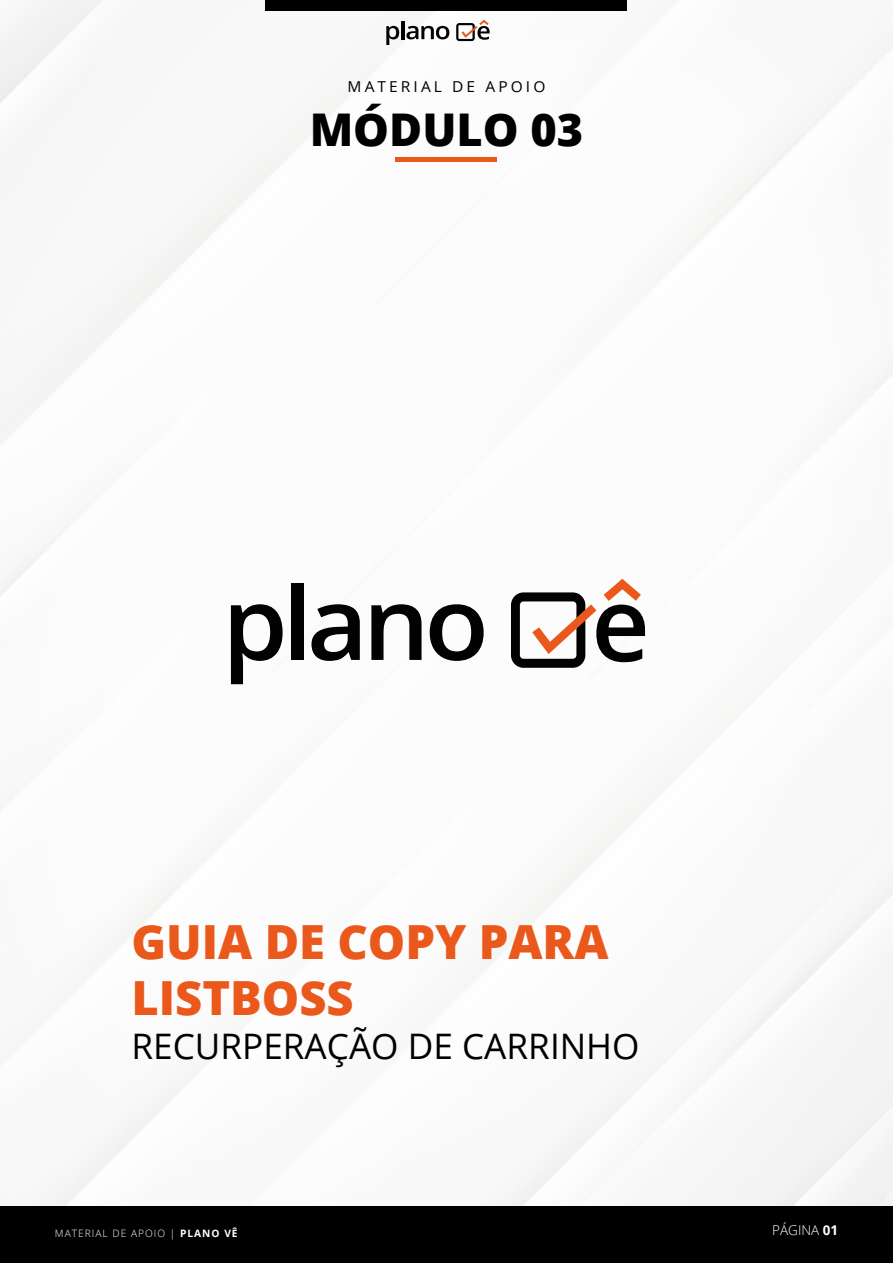
<style>
.page{position:relative;width:893px;height:1263px;background:#fff}
.page>*{position:absolute;margin:0;border:0;box-sizing:border-box;transform-origin:0 0}
.t1{font:800 47.1px/56.6px "Open Sans";color:#ea581b}
.t2{font:800 45.15px "Open Sans";color:#000}
.t3{font:35.1px "Open Sans";color:#000}
.t4{font:15px "Open Sans";letter-spacing:.2em;color:#000}
.t5{font:300 13.5px "Open Sans";color:#fff}
.t6{font:300 10.2px "Open Sans";letter-spacing:.1em;color:#fff}
.s1{font-weight:700}
</style>
<div class="page">
<img style="left:0;top:0;width:893px;height:1206px">
<svg style="left:511px;top:579px;width:134px;height:89px"></svg>
<svg style="left:231px;top:604px;width:52px;height:80px"></svg>
<div style="left:291px;top:583px;width:12px;height:77px;background:#020203"></div>
<svg style="left:311px;top:604px;width:49px;height:57px"></svg>
<svg style="left:371px;top:604px;width:51px;height:56px"></svg>
<svg style="left:430px;top:604px;width:54px;height:57px"></svg>
<hr style="left:396px;top:157px;width:101px;height:4px;background:#ea581b">
<div style="left:0;top:1206px;width:893px;height:57px;background:#000"></div>
<div style="left:266px;top:0;width:361px;height:11px;background:#000"></div>
<svg style="left:456px;top:20px;width:34px;height:21px"></svg>
<svg style="left:386px;top:26px;width:13px;height:19px"></svg>
<hr style="left:401px;top:21px;width:3px;height:18px;background:#020203">
<svg style="left:406px;top:26px;width:43px;height:13px"></svg>
<h3 class="t4" style="left:348px;top:76px;width:199px">MATERIAL DE APOIO</h3>
<h2 class="t2" style="left:310px;top:96px;width:275px">MÓDULO 03</h2>
<h1 class="t1" style="left:131px;top:911px;width:479px">GUIA DE COPY PARA<br>LISTBOSS</h1>
<h3 class="t3" style="left:131px;top:1022px;width:510px">RECURPERAÇÃO DE CARRINHO</h3>
<p class="t6" style="left:55px;top:1226px;width:184px">MATERIAL DE APOIO | <span class="s1">PLANO VÊ</span></p>
<h3 class="t5" style="left:772px;top:1220px;width:67px">PÁGINA <span class="s1">01</span></h3>
</div>
